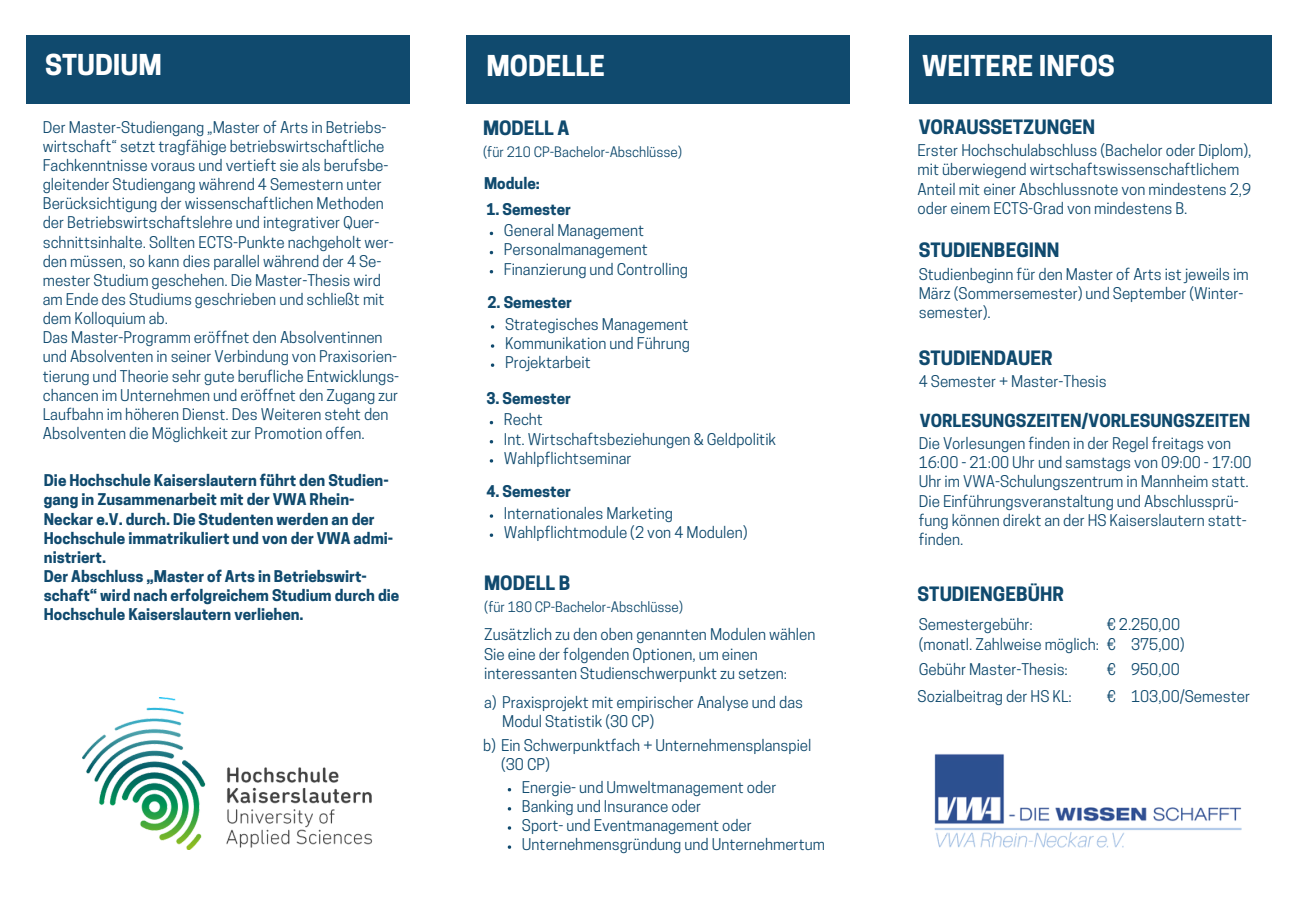
<style>
.page{position:relative;width:1289px;height:919px;background:#fff}
.page>*{position:absolute;margin:0;border:0;box-sizing:border-box;transform-origin:0 0}
.t1{font:700 27px "Cooper Hewitt";color:#fff}
.t2{font:700 18.6px "Cooper Hewitt";color:#104a6e}
.t3{font:700 16.95px "Cooper Hewitt";color:#104a6e}
.t4{font:15.15px/19.2px "Cooper Hewitt";color:#104a6e}
.t5{font:700 15.15px/19.2px "Cooper Hewitt";color:#104a6e}
.t6{font:13.5px "Cooper Hewitt";color:#104a6e}
</style>
<div class="page">
<div style="left:26px;top:35px;width:384px;height:69px;background:#104a6e"></div>
<div style="left:466px;top:35px;width:384px;height:69px;background:#104a6e"></div>
<div style="left:909px;top:35px;width:363px;height:69px;background:#104a6e"></div>
<img style="left:934px;top:754px;width:308px;height:94px">
<svg style="left:491px;top:344px;width:3px;height:4px"></svg>
<svg style="left:491px;top:363px;width:3px;height:4px"></svg>
<svg style="left:490px;top:533px;width:3px;height:4px"></svg>
<img style="left:82px;top:697px;width:290px;height:151px">
<h1 class="t1" style="left:45px;top:54px;width:118px">STUDIUM</h1>
<p class="t4" style="left:43px;top:119px;width:358px">Der Master-Studiengang „Master of Arts in Betriebs&shy;wirtschaft“ setzt tragfähige betriebswirtschaftliche Fachkenntnisse voraus und vertieft sie als berufsbe&shy;gleitender Studiengang während 4 Semestern unter Berücksichtigung der wissenschaftlichen Methoden der Betriebswirtschaftslehre und integrativer Quer&shy;schnittsinhalte. Sollten ECTS-Punkte nachgeholt wer&shy;den müssen, so kann dies parallel während der 4 Se&shy;mester Studium geschehen. Die Master-Thesis wird am Ende des Studiums geschrieben und schließt mit dem Kolloquium ab.<br>Das Master-Programm eröffnet den Absolventinnen und Absolventen in seiner Verbindung von Praxisorien&shy;tierung und Theorie sehr gute berufliche Entwicklungs&shy;chancen im Unternehmen und eröffnet den Zugang zur Laufbahn im höheren Dienst. Des Weiteren steht den Absolventen die Möglichkeit zur Promotion offen.</p>
<p class="t5" style="left:44px;top:473px;width:357px">Die Hochschule Kaiserslautern führt den Studien&shy;gang in Zusammenarbeit mit der VWA Rhein-Neckar e.V. durch. Die Studenten werden an der Hochschule immatrikuliert und von der VWA admi&shy;nistriert.<br>Der Abschluss „Master of Arts in Betriebswirt&shy;schaft“ wird nach erfolgreichem Studium durch die Hochschule Kaiserslautern verliehen.</p>
<h1 class="t1" style="left:486px;top:55px;width:120px">MODELLE</h1>
<p class="t2" style="left:483px;top:121px;width:88px">MODELL A</p>
<p class="t6" style="left:483px;top:147px;width:200px">(für 210 CP-Bachelor-Abschlüsse)</p>
<p class="t5" style="left:484px;top:175px;width:57px">Module:</p>
<p class="t5" style="left:486px;top:201px;width:86px">1. Semester</p>
<p class="t4" style="left:504px;top:223px;width:185px">General Management<br>Personalmanagement<br>Finanzierung und Controlling</p>
<p class="t5" style="left:487px;top:295px;width:86px">2. Semester</p>
<p class="t4" style="left:505px;top:316px;width:186px;text-align:justify">Strategisches Management Kommunikation und Führung Projektarbeit</p>
<p class="t5" style="left:486px;top:390px;width:86px">3. Semester</p>
<p class="t4" style="left:504px;top:412px;width:274px">Recht<br>Int. Wirtschaftsbeziehungen &amp; Geldpolitik<br>Wahlpflichtseminar</p>
<p class="t5" style="left:486px;top:484px;width:86px">4. Semester</p>
<p class="t4" style="left:504px;top:505px;width:245px">Internationales Marketing<br>Wahlpflichtmodule (2 von 4 Modulen)</p>
<p class="t2" style="left:484px;top:576px;width:88px">MODELL B</p>
<p class="t6" style="left:484px;top:602px;width:200px">(für 180 CP-Bachelor-Abschlüsse)</p>
<p class="t4" style="left:484px;top:627px;width:333px">Zusätzlich zu den oben genannten Modulen wählen<br>Sie eine der folgenden Optionen, um einen interessanten Studienschwerpunkt zu setzen:</p>
<p class="t4" style="left:502px;top:694px;width:302px;text-indent:-18px">a) Praxisprojekt mit empirischer Analyse und das<br>Modul Statistik (30 CP)</p>
<p class="t4" style="left:501px;top:737px;width:312px;text-indent:-18px">b) Ein Schwerpunktfach + Unternehmensplanspiel (30 CP)</p>
<p class="t4" style="left:522px;top:779px;width:304px">Energie- und Umweltmanagement oder Banking und Insurance oder<br>Sport- und Eventmanagement oder Unternehmensgründung und Unternehmertum</p>
<h1 class="t1" style="left:922px;top:55px;width:194px">WEITERE INFOS</h1>
<p class="t2" style="left:918px;top:120px;width:178px">VORAUSSETZUNGEN</p>
<p class="t4" style="left:917px;top:143px;width:335px">Erster Hochschulabschluss (Bachelor oder Diplom), mit überwiegend wirtschaftswissenschaftlichem Anteil mit einer Abschlussnote von mindestens 2,9 oder einem ECTS-Grad von mindestens B.</p>
<p class="t2" style="left:918px;top:243px;width:142px">STUDIENBEGINN</p>
<p class="t4" style="left:918px;top:267px;width:331px">Studienbeginn für den Master of Arts ist jeweils im<br>März (Sommersemester) und September (Winter&shy;semester).</p>
<p class="t2" style="left:918px;top:351px;width:135px">STUDIENDAUER</p>
<p class="t4" style="left:918px;top:374px;width:189px">4 Semester + Master-Thesis</p>
<p class="t3" style="left:919px;top:414px;width:332px">VORLESUNGSZEITEN/VORLESUNGSZEITEN</p>
<p class="t4" style="left:918px;top:435px;width:334px">Die Vorlesungen finden in der Regel freitags von 16:00 - 21:00 Uhr und samstags von 09:00 - 17:00<br>Uhr im VWA-Schulungszentrum in Mannheim statt.<br>Die Einführungsveranstaltung und Abschlussprü&shy;fung können direkt an der HS Kaiserslautern statt&shy;finden.</p>
<p class="t2" style="left:917px;top:587px;width:148px">STUDIENGEBÜHR</p>
<p class="t4" style="left:918px;top:617px;width:182px">Semestergebühr:<br>(monatl. Zahlweise möglich:</p>
<p class="t4" style="left:917px;top:658px;width:156px;line-height:27px">Gebühr Master-Thesis:<br>Sozialbeitrag der HS KL:</p>
<p class="t4" style="left:1106px;top:617px;width:79px">€ 2.250,00 € 375,00)</p>
<p class="t4" style="left:1106px;top:658px;width:145px;line-height:27px">€ 950,00<br>€ 103,00/Semester</p>
</div>
